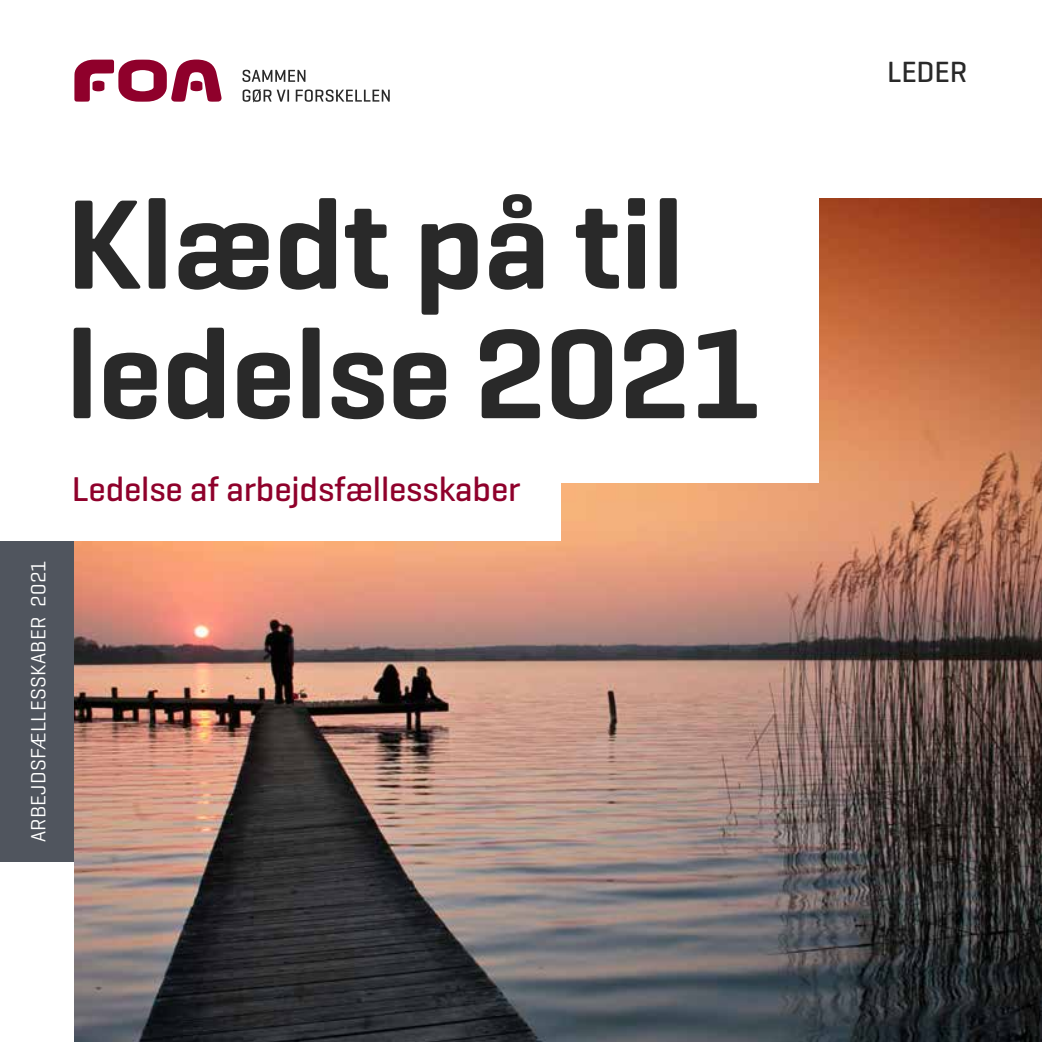
<style>
.page{position:relative;width:1042px;height:1042px;background:#fff}
.page>*{position:absolute;margin:0;border:0;box-sizing:border-box;transform-origin:0 0}
.t1{font:600 129.5px/129.5px "Geogrotesque";letter-spacing:-.005em;color:#292929}
.t2{font:500 35px "Geogrotesque";letter-spacing:-.005em;color:#8f002b}
.t3{font:500 29.75px "Geogrotesque";letter-spacing:-.005em;color:#292929}
.t4{font:21px "Geogrotesque";letter-spacing:.01em;color:#fff}
</style>
<div class="page">
<div style="left:0;top:541px;width:79px;height:321px;background:#50555e"></div>
<img style="left:74px;top:198px;width:968px;height:844px">
<svg style="left:74px;top:60px;width:148px;height:42px"></svg>
<svg style="left:243px;top:89px;width:147px;height:13px"></svg>
<svg style="left:242px;top:70px;width:63px;height:12px"></svg>
<div style="left:0;top:144px;width:818px;height:339px;background:#fff"></div>
<div style="left:0;top:475px;width:560px;height:66px;background:#fff"></div>
<p class="t4" style="left:25px;top:842px;width:283px;rotate:-90deg">ARBEJDSFÆLLESSKABER 2021</p>
<h1 class="t1" style="left:66px;top:178px;width:698px">Klædt på til ledelse 2021</h1>
<p class="t2" style="left:72px;top:467px;width:450px">Ledelse af arbejdsfællesskaber</p>
<p class="t3" style="left:887px;top:53px;width:82px">LEDER</p>
</div>
